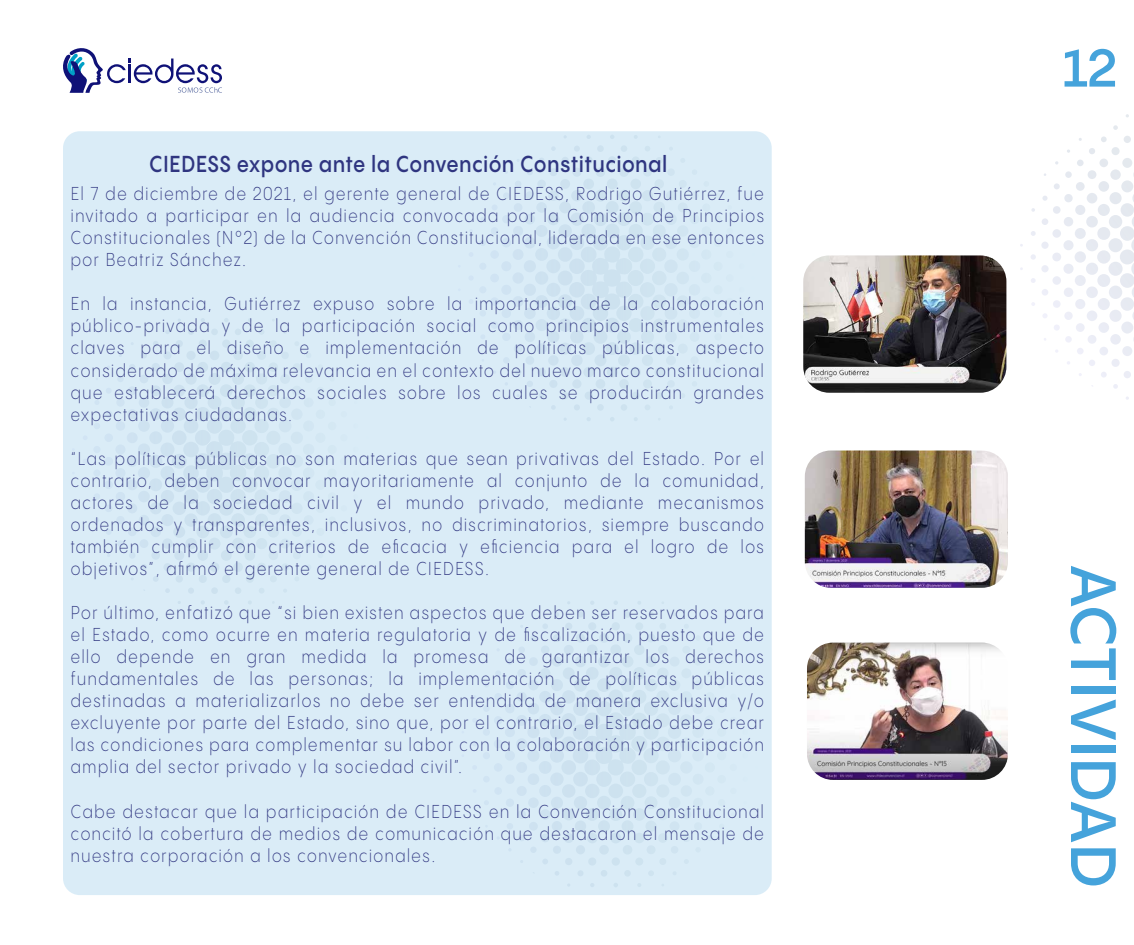
<style>
.page{position:relative;width:1134px;height:945px;background:#fff}
.page>*{position:absolute;margin:0;border:0;box-sizing:border-box;transform-origin:0 0}
.t1{font:600 63px "PP Pangram Sans";color:#45a3db}
.t2{font:600 52.5px "PP Pangram Sans";color:#45a3db}
.t3{font:600 22.75px "PP Pangram Sans";letter-spacing:.05em;color:#2f3580;scale:.86 1}
.t4{font:300 18.38px/22.1px "PP Pangram Sans";letter-spacing:.1em;color:#2f3580;text-align:justify;scale:.85 1}
</style>
<div class="page">
<img style="left:807px;top:643px;width:201px;height:137px">
<img style="left:805px;top:451px;width:203px;height:137px">
<img style="left:803px;top:255px;width:203px;height:138px">
<svg style="left:1044px;top:114px;width:90px;height:90px"></svg>
<div style="left:63px;top:131px;width:709px;height:764px;background:#daecf7;border-radius:17px"></div>
<svg style="left:63px;top:48px;width:159px;height:45px"></svg>
<p class="t3" style="left:150px;top:150px;width:603px">CIEDESS expone ante la Convención Constitucional</p>
<p class="t4" style="left:71px;top:183px;width:817px">El 7 de diciembre de 2021, el gerente general de CIEDESS, Rodrigo Gutiérrez, fue invitado a participar en la audiencia convocada por la Comisión de Principios Constitucionales (N°2) de la Convención Constitucional, liderada en ese entonces por Beatriz Sánchez.</p>
<p class="t4" style="left:71px;top:293px;width:817px">En la instancia, Gutiérrez expuso sobre la importancia de la colaboración público-privada y de la participación social como principios instrumentales claves para el diseño e implementación de políticas públicas, aspecto considerado de máxima relevancia en el contexto del nuevo marco constitucional que establecerá derechos sociales sobre los cuales se producirán grandes expectativas ciudadanas.</p>
<p class="t4" style="left:71px;top:447px;width:817px">“Las políticas públicas no son materias que sean privativas del Estado. Por el contrario, deben convocar mayoritariamente al conjunto de la comunidad, actores de la sociedad civil y el mundo privado, mediante mecanismos ordenados y transparentes, inclusivos, no discriminatorios, siempre buscando también cumplir con criterios de eficacia y eficiencia para el logro de los objetivos”, afirmó el gerente general de CIEDESS.</p>
<p class="t4" style="left:71px;top:601px;width:817px">Por último, enfatizó que “si bien existen aspectos que deben ser reservados para el Estado, como ocurre en materia regulatoria y de fiscalización, puesto que de ello depende en gran medida la promesa de garantizar los derechos fundamentales de las personas; la implementación de políticas públicas destinadas a materializarlos no debe ser entendida de manera exclusiva y/o excluyente por parte del Estado, sino que, por el contrario, el Estado debe crear las condiciones para complementar su labor con la colaboración y participación amplia del sector privado y la sociedad civil”.</p>
<p class="t4" style="left:71px;top:800px;width:817px">Cabe destacar que la participación de CIEDESS en la Convención Constitucional concitó la cobertura de medios de comunicación que destacaron el mensaje de nuestra corporación a los convencionales.</p>
<h2 class="t2" style="left:1063px;top:35px;width:55px">12</h2>
<h1 class="t1" style="left:1133px;top:564px;width:325px;rotate:90deg">ACTIVIDAD</h1>
</div>
